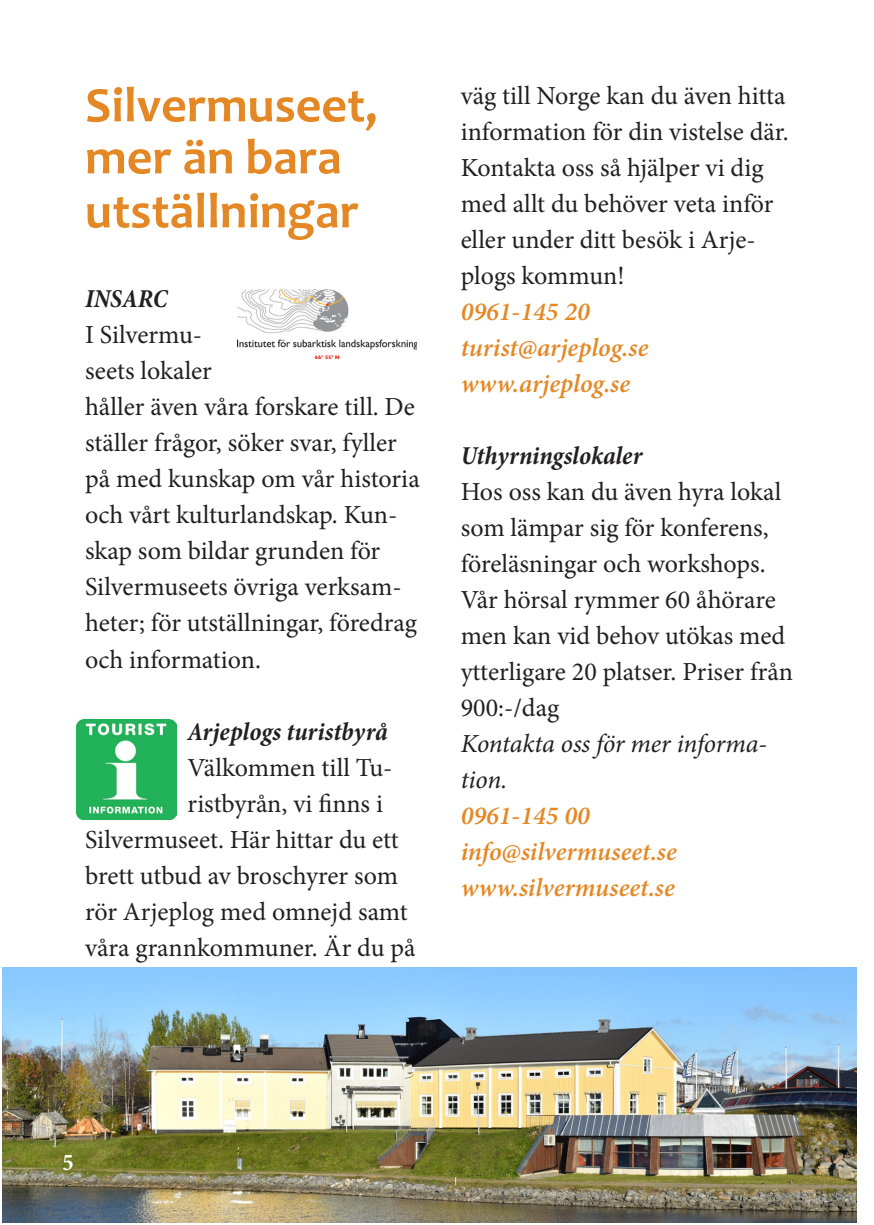
<style>
.page{position:relative;width:874px;height:1225px;background:#fff}
.page>*{position:absolute;margin:0;border:0;box-sizing:border-box;transform-origin:0 0}
.t1{font:700 50px/52px "Candara";color:#e48825}
.t2{font:26px/36px "Minion Pro";color:#231f20}
.t3{font:italic 600 26px "Minion Pro";color:#e48825}
.t4{font:italic 700 condensed 26px "Minion Pro";color:#231f20}
.t5{font:italic 26px/36px "Minion Pro";letter-spacing:-.01em;color:#231f20}
.t6{font:700 condensed 24px "Minion Pro";color:#fff}
</style>
<div class="page">
<img style="left:2px;top:968px;width:854px;height:254px">
<img style="left:76px;top:719px;width:100px;height:100px">
<img style="left:237px;top:290px;width:179px;height:68px">
<p class="t1" style="left:85px;top:78px;width:294px">Silvermuseet, mer än bara</p>
<p class="t1" style="left:85px;top:184px;width:275px">utställningar</p>
<p class="t4" style="left:85px;top:281px;width:84px">INSARC</p>
<p class="t2" style="left:85px;top:317px;width:336px">I Silvermu-<br>seets lokaler<br>håller även våra forskare till. De ställer frågor, söker svar, fyller på med kunskap om vår historia och vårt kulturlandskap. Kun&shy;skap som bildar grunden för<br>Silvermuseets övriga verksam&shy;heter; för utställningar, föredrag och information.</p>
<p class="t4" style="left:187px;top:713px;width:202px">Arjeplogs turistbyrå</p>
<p class="t2" style="left:187px;top:749px;width:206px">Välkommen till Tu-</p>
<p class="t2" style="left:187px;top:785px;width:197px">ristbyrån, vi finns i</p>
<p class="t2" style="left:85px;top:821px;width:315px">Silvermuseet. Här hittar du ett</p>
<p class="t2" style="left:85px;top:857px;width:314px">brett utbud av broschyrer som</p>
<p class="t2" style="left:85px;top:893px;width:324px">rör Arjeplog med omnejd samt</p>
<p class="t2" style="left:85px;top:929px;width:332px">våra grannkommuner. Är du på</p>
<p class="t2" style="left:460px;top:78px;width:329px">väg till Norge kan du även hitta information för din vistelse där.<br>Kontakta oss så hjälper vi dig med allt du behöver veta inför eller under ditt besök i Arje&shy;plogs kommun!</p>
<p class="t3" style="left:460px;top:293px;width:130px">0961-145 20</p>
<p class="t3" style="left:460px;top:329px;width:189px">turist@arjeplog.se</p>
<p class="t3" style="left:460px;top:365px;width:171px">www.arjeplog.se</p>
<p class="t4" style="left:460px;top:438px;width:183px">Uthyrningslokaler</p>
<p class="t2" style="left:460px;top:474px;width:334px">Hos oss kan du även hyra lokal som lämpar sig för konferens, föreläsningar och workshops.<br>Vår hörsal rymmer 60 åhörare men kan vid behov utökas med ytterligare 20 platser. Priser från<br>900:-/dag</p>
<p class="t5" style="left:460px;top:726px;width:308px">Kontakta oss för mer informa&shy;tion.</p>
<p class="t3" style="left:460px;top:797px;width:130px">0961-145 00</p>
<p class="t3" style="left:460px;top:833px;width:217px">info@silvermuseet.se</p>
<p class="t3" style="left:460px;top:869px;width:215px">www.silvermuseet.se</p>
<p class="t6" style="left:63px;top:1146px;width:13px">5</p>
</div>
